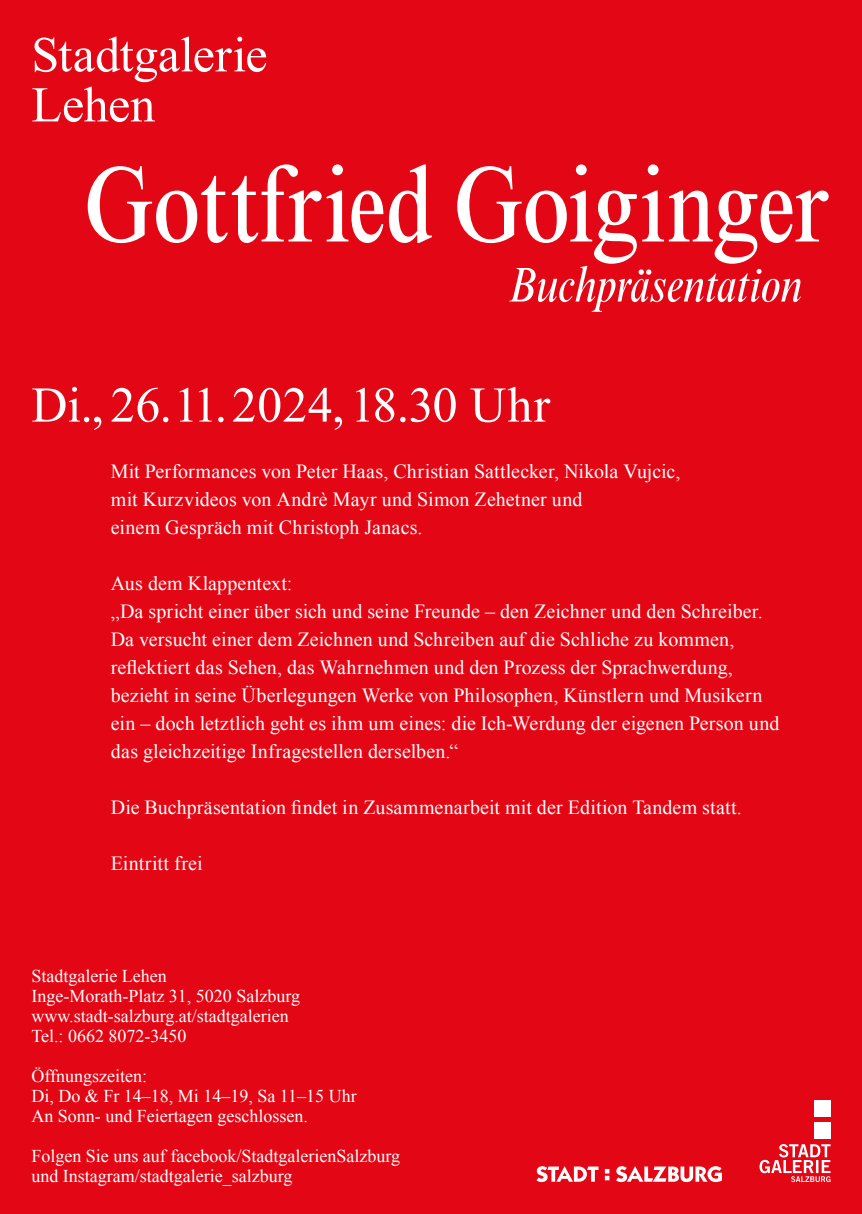
<style>
.page{position:relative;width:862px;height:1214px;background:#fff}
.page>*{position:absolute;margin:0;border:0;box-sizing:border-box;transform-origin:0 0}
.t1{font:condensed 108px "Times New Roman";letter-spacing:-.015em;color:#fff}
.t2{font:50px/50px "Times New Roman";letter-spacing:-.005em;color:#fff}
.t3{font:italic condensed 50px "Times New Roman";letter-spacing:-.01em;color:#fff}
.t4{font:20px/28px "Times New Roman";letter-spacing:.005em;color:#fff}
.t5{font:18px/20px "Times New Roman";color:#fff}
</style>
<div class="page">
<div style="left:0;top:0;width:862px;height:1213px;background:#e30614"></div>
<svg style="left:759px;top:1144px;width:71px;height:37px"></svg>
<div style="left:814px;top:1122px;width:16px;height:17px;background:#fff"></div>
<div style="left:814px;top:1100px;width:16px;height:16px;background:#fff"></div>
<svg style="left:536px;top:1166px;width:62px;height:15px"></svg>
<svg style="left:605px;top:1169px;width:4px;height:11px"></svg>
<svg style="left:616px;top:1166px;width:106px;height:15px"></svg>
<h2 class="t2" style="left:31px;top:29px;width:238px">Stadtgalerie<br>Lehen</h2>
<h1 class="t1" style="left:85px;top:142px;width:747px">Gottfried Goiginger</h1>
<h2 class="t3" style="left:508px;top:256px;width:295px">Buchpräsentation</h2>
<h2 class="t2" style="left:31px;top:379px;width:520px">Di., 26.11.2024, 18.30 Uhr</h2>
<p class="t4" style="left:111px;top:456px;width:571px">Mit Performances von Peter Haas, Christian Sattlecker, Nikola Vujcic, mit Kurzvideos von Andrè Mayr und Simon Zehetner und<br>einem Gespräch mit Christoph Janacs.</p>
<p class="t4" style="left:111px;top:568px;width:670px">Aus dem Klappentext:<br>„Da spricht einer über sich und seine Freunde – den Zeichner und den Schreiber.<br>Da versucht einer dem Zeichnen und Schreiben auf die Schliche zu kommen, reflektiert das Sehen, das Wahrnehmen und den Prozess der Sprachwerdung, bezieht in seine Überlegungen Werke von Philosophen, Künstlern und Musikern ein – doch letztlich geht es ihm um eines: die Ich-Werdung der eigenen Person und das gleichzeitige Infragestellen derselben.“</p>
<p class="t4" style="left:111px;top:792px;width:632px">Die Buchpräsentation findet in Zusammenarbeit mit der Edition Tandem statt.</p>
<p class="t4" style="left:111px;top:848px;width:93px">Eintritt frei</p>
<p class="t5" style="left:31px;top:965px;width:270px">Stadtgalerie Lehen<br>Inge-Morath-Platz 31, 5020 Salzburg www.stadt-salzburg.at/stadtgalerien<br>Tel.: 0662 8072-3450</p>
<p class="t5" style="left:31px;top:1065px;width:327px">Öffnungszeiten:<br>Di, Do &amp; Fr 14–18, Mi 14–19, Sa 11–15 Uhr<br>An Sonn- und Feiertagen geschlossen.</p>
<p class="t5" style="left:31px;top:1145px;width:370px">Folgen Sie uns auf facebook/StadtgalerienSalzburg und Instagram/stadtgalerie_salzburg</p>
</div>
